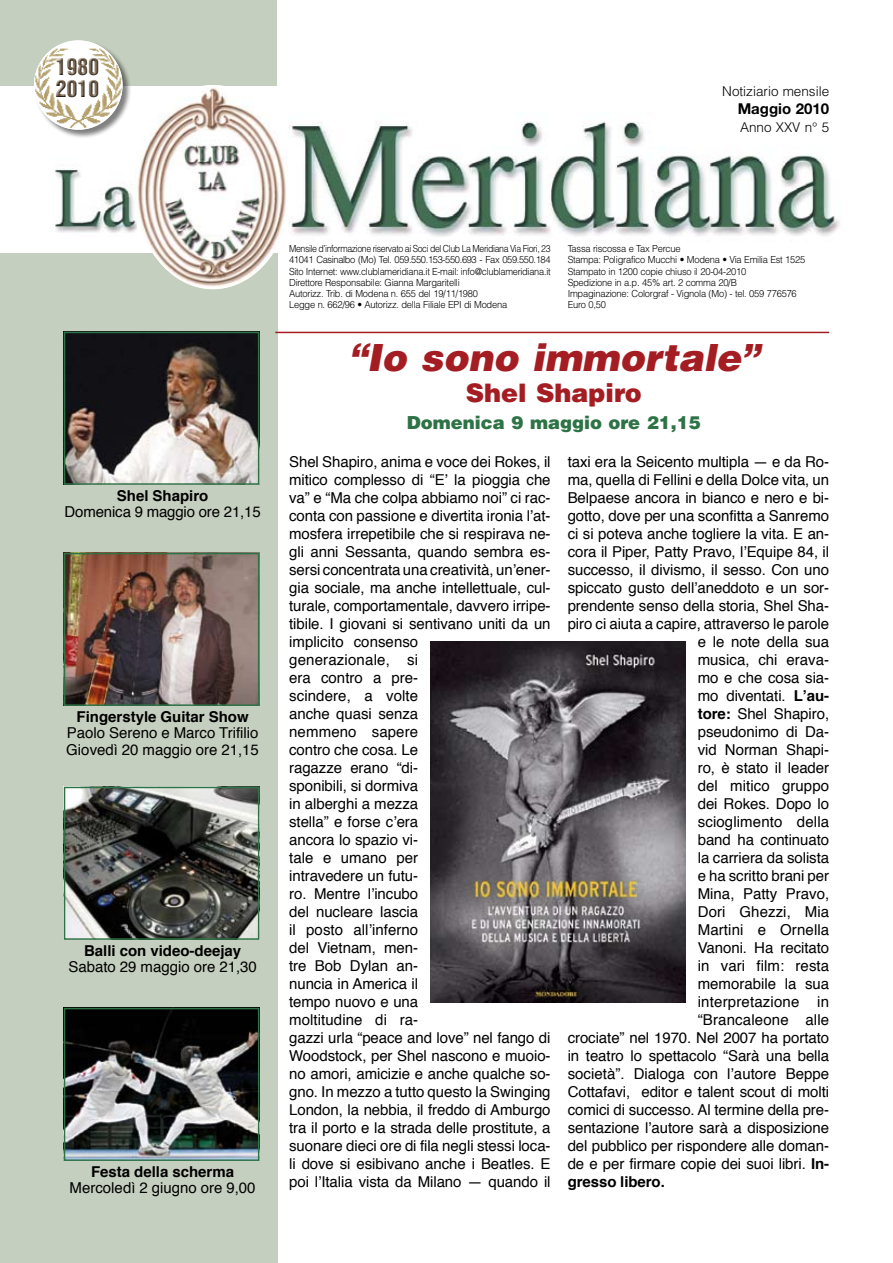
<style>
.page{position:relative;width:893px;height:1263px;background:#fff}
.page>*{position:absolute;margin:0;border:0;box-sizing:border-box;transform-origin:0 0}
.t1{font:italic 900 37.5px "Helvetica";color:#a41d23}
.t2{font:900 25.5px "Helvetica";color:#a41d23}
.t3{font:21.6px/21.6px "Helvetica Inserat";color:#6a5741}
.t4{font:900 18px "Helvetica";color:#2e7346}
.t5{font:15px/18px "Helvetica";letter-spacing:-.005em;color:#000}
.t6{font:700 15px "Helvetica";color:#000}
.t7{font:700 15px "Helvetica Neue";color:#000}
.t8{font:300 13.5px "Helvetica";color:#000}
.t9{font:300 9.75px/11.2px "Helvetica";letter-spacing:-.025em;color:#000;scale:.9 1}
.t10{font:300 9.75px/11.2px "Helvetica";letter-spacing:-.025em;color:#000;scale:.96 1}
.s1{font-weight:700}
</style>
<div class="page">
<div style="left:0;top:254px;width:277px;height:1009px;background:#c5cfbf"></div>
<hr style="left:275px;top:332px;width:554px;height:1px;background:#a41d23">
<img style="left:289px;top:122px;width:551px;height:115px">
<img style="left:55px;top:168px;width:79px;height:65px">
<div style="left:0;top:0;width:276px;height:85px;background:#c5cfbf"></div>
<img style="left:134px;top:85px;width:152px;height:204px">
<img style="left:431px;top:641px;width:254px;height:362px">
<img style="left:67px;top:556px;width:189px;height:147px">
<div style="left:64px;top:553px;width:195px;height:153px;border:2px solid #2e7346"></div>
<img style="left:67px;top:790px;width:189px;height:147px">
<div style="left:64px;top:787px;width:195px;height:153px;border:2px solid #2e7346"></div>
<img style="left:67px;top:1011px;width:189px;height:147px">
<div style="left:64px;top:1008px;width:195px;height:153px;border:2px solid #2e7346"></div>
<img style="left:67px;top:335px;width:189px;height:147px">
<div style="left:64px;top:332px;width:195px;height:153px;border:2px solid #2e7346"></div>
<div style="left:34px;top:40px;width:98px;height:98px;background:#000;opacity:.5"></div>
<img style="left:34px;top:40px;width:89px;height:90px;border-radius:44px">
<svg style="left:50px;top:52px;width:53px;height:51px"></svg>
<div style="left:54px;top:55px;width:46px;height:43px;background:#fff;opacity:.75"></div>
<div style="left:54px;top:57px;width:46px;height:43px;background:#000;opacity:.75"></div>
<hr style="left:376px;top:0;width:232px;height:1px;background:#e2007a">
<h3 class="t3" style="left:56px;top:57px;width:45px">1980<br>2010</h3>
<p class="t8" style="left:722px;top:82px;width:108px">Notiziario mensile</p>
<p class="t7" style="left:738px;top:99px;width:93px">Maggio 2010</p>
<p class="t8" style="left:740px;top:118px;width:91px">Anno XXV n° 5</p>
<p class="t6" style="left:117px;top:482px;width:93px">Shel Shapiro</p>
<p class="t5" style="left:65px;top:502px;width:198px">Domenica 9 maggio ore 21,15</p>
<p class="t6" style="left:77px;top:703px;width:174px">Fingerstyle Guitar Show</p>
<p class="t5" style="left:66px;top:724px;width:194px;line-height:16.5px">Paolo Sereno e Marco Trifilio<br>Giovedì 20 maggio ore 21,15</p>
<p class="t6" style="left:84px;top:937px;width:159px">Balli con video-deejay</p>
<p class="t5" style="left:68px;top:957px;width:190px">Sabato 29 maggio ore 21,30</p>
<p class="t6" style="left:91px;top:1158px;width:144px">Festa della scherma</p>
<p class="t5" style="left:70px;top:1178px;width:187px">Mercoledì 2 giugno ore 9,00</p>
<p class="t9" style="left:289px;top:243px;width:292px">Mensile d’informazione riservato ai Soci del Club La Meridiana Via Fiori, 23<br>41041 Casinalbo (Mo) Tel. 059.550.153-550.693 - Fax 059.550.184<br>Sito Internet: www.clublameridiana.it E-mail: info@clublameridiana.it Direttore Responsabile: Gianna Margaritelli<br>Autorizz. Trib. di Modena n. 655 del 19/11/1980<br>Legge n. 662/96 • Autorizz. della Filiale EPI di Modena</p>
<p class="t10" style="left:568px;top:243px;width:249px">Tassa riscossa e Tax Percue<br>Stampa: Poligrafico Mucchi • Modena • Via Emilia Est 1525<br>Stampato in 1200 copie chiuso il 20-04-2010<br>Spedizione in a.p. 45% art. 2 comma 20/B<br>Impaginazione: Colorgraf - Vignola (Mo) - tel. 059 776576<br>Euro 0,50</p>
<h1 class="t1" style="left:348px;top:333px;width:413px">“Io sono immortale”</h1>
<h2 class="t2" style="left:466px;top:376px;width:178px">Shel Shapiro</h2>
<p class="t4" style="left:407px;top:411px;width:296px">Domenica 9 maggio ore 21,15</p>
<p class="t5" style="left:289px;top:452px;width:263px">Shel Shapiro, anima e voce dei Rokes, il mitico complesso di “E’ la pioggia che va” e “Ma che colpa abbiamo noi” ci rac&shy;conta con passione e divertita ironia l’at&shy;mosfera irrepetibile che si respirava ne&shy;gli anni Sessanta, quando sembra es&shy;sersi concentrata una creatività, un’ener&shy;gia sociale, ma anche intellettuale, cul&shy;turale, comportamentale, davvero irripe&shy;tibile. I giovani si sentivano uniti da un implicito consenso<br>generazionale, si<br>era contro a pre-<br>scindere, a volte<br>anche quasi senza<br>nemmeno sapere<br>contro che cosa. Le<br>ragazze erano “di-<br>sponibili, si dormiva<br>in alberghi a mezza<br>stella” e forse c’era<br>ancora lo spazio vi-<br>tale e umano per<br>intravedere un futu-<br>ro. Mentre l’incubo<br>del nucleare lascia<br>il posto all’inferno<br>del Vietnam, men-<br>tre Bob Dylan an-<br>nuncia in America il<br>tempo nuovo e una<br>moltitudine di ra-<br>gazzi urla “peace and love” nel fango di<br>Woodstock, per Shel nascono e muoio&shy;no amori, amicizie e anche qualche so&shy;gno. In mezzo a tutto questo la Swinging<br>London, la nebbia, il freddo di Amburgo tra il porto e la strada delle prostitute, a suonare dieci ore di fila negli stessi loca&shy;li dove si esibivano anche i Beatles. E poi l’Italia vista da Milano — quando il</p>
<p class="t5" style="left:568px;top:452px;width:263px">taxi era la Seicento multipla — e da Ro-</p>
<p class="t5" style="left:568px;top:470px;width:263px">ma, quella di Fellini e della Dolce vita, un</p>
<p class="t5" style="left:568px;top:488px;width:263px">Belpaese ancora in bianco e nero e bi-</p>
<p class="t5" style="left:568px;top:506px;width:263px">gotto, dove per una sconfitta a Sanremo</p>
<p class="t5" style="left:568px;top:524px;width:263px">ci si poteva anche togliere la vita. E an-</p>
<p class="t5" style="left:568px;top:542px;width:263px">cora il Piper, Patty Pravo, l’Equipe 84, il</p>
<p class="t5" style="left:568px;top:560px;width:263px">successo, il divismo, il sesso. Con uno</p>
<p class="t5" style="left:568px;top:578px;width:263px">spiccato gusto dell’aneddoto e un sor-</p>
<p class="t5" style="left:568px;top:596px;width:263px">prendente senso della storia, Shel Sha-</p>
<p class="t5" style="left:568px;top:614px;width:263px">piro ci aiuta a capire, attraverso le parole</p>
<p class="t5" style="left:698px;top:632px;width:133px">e le note della sua</p>
<p class="t5" style="left:698px;top:650px;width:133px">musica, chi erava-</p>
<p class="t5" style="left:698px;top:668px;width:133px">mo e che cosa sia-</p>
<p class="t5" style="left:698px;top:686px;width:133px">mo diventati. <span class="s1">L’au-</span></p>
<p class="t5" style="left:698px;top:704px;width:133px"><span class="s1">tore:</span> Shel Shapiro,</p>
<p class="t5" style="left:698px;top:722px;width:133px">pseudonimo di Da-</p>
<p class="t5" style="left:698px;top:740px;width:133px">vid Norman Shapi-</p>
<p class="t5" style="left:698px;top:758px;width:133px">ro, è stato il leader</p>
<p class="t5" style="left:698px;top:776px;width:133px">del mitico gruppo</p>
<p class="t5" style="left:698px;top:794px;width:133px">dei Rokes. Dopo lo</p>
<p class="t5" style="left:698px;top:812px;width:133px">scioglimento della</p>
<p class="t5" style="left:698px;top:830px;width:133px">band ha continuato</p>
<p class="t5" style="left:698px;top:848px;width:133px">la carriera da solista</p>
<p class="t5" style="left:698px;top:866px;width:133px">e ha scritto brani per</p>
<p class="t5" style="left:698px;top:884px;width:133px">Mina, Patty Pravo,</p>
<p class="t5" style="left:698px;top:902px;width:133px">Dori Ghezzi, Mia</p>
<p class="t5" style="left:698px;top:920px;width:133px">Martini e Ornella</p>
<p class="t5" style="left:698px;top:938px;width:133px">Vanoni. Ha recitato</p>
<p class="t5" style="left:698px;top:956px;width:133px">in vari film: resta</p>
<p class="t5" style="left:698px;top:974px;width:133px">memorabile la sua</p>
<p class="t5" style="left:698px;top:992px;width:133px">interpretazione in</p>
<p class="t5" style="left:698px;top:1010px;width:133px">“Brancaleone alle</p>
<p class="t5" style="left:568px;top:1028px;width:263px">crociate” nel 1970. Nel 2007 ha portato</p>
<p class="t5" style="left:568px;top:1046px;width:263px">in teatro lo spettacolo “Sarà una bella</p>
<p class="t5" style="left:568px;top:1064px;width:263px">società”. Dialoga con l’autore Beppe</p>
<p class="t5" style="left:568px;top:1082px;width:263px">Cottafavi, editor e talent scout di molti</p>
<p class="t5" style="left:568px;top:1100px;width:263px">comici di successo. Al termine della pre-</p>
<p class="t5" style="left:568px;top:1118px;width:263px">sentazione l’autore sarà a disposizione</p>
<p class="t5" style="left:568px;top:1136px;width:263px">del pubblico per rispondere alle doman-</p>
<p class="t5" style="left:568px;top:1154px;width:263px">de e per firmare copie dei suoi libri. <span class="s1">In-</span></p>
<p class="t6" style="left:568px;top:1168px;width:99px">gresso libero.</p>
</div>
